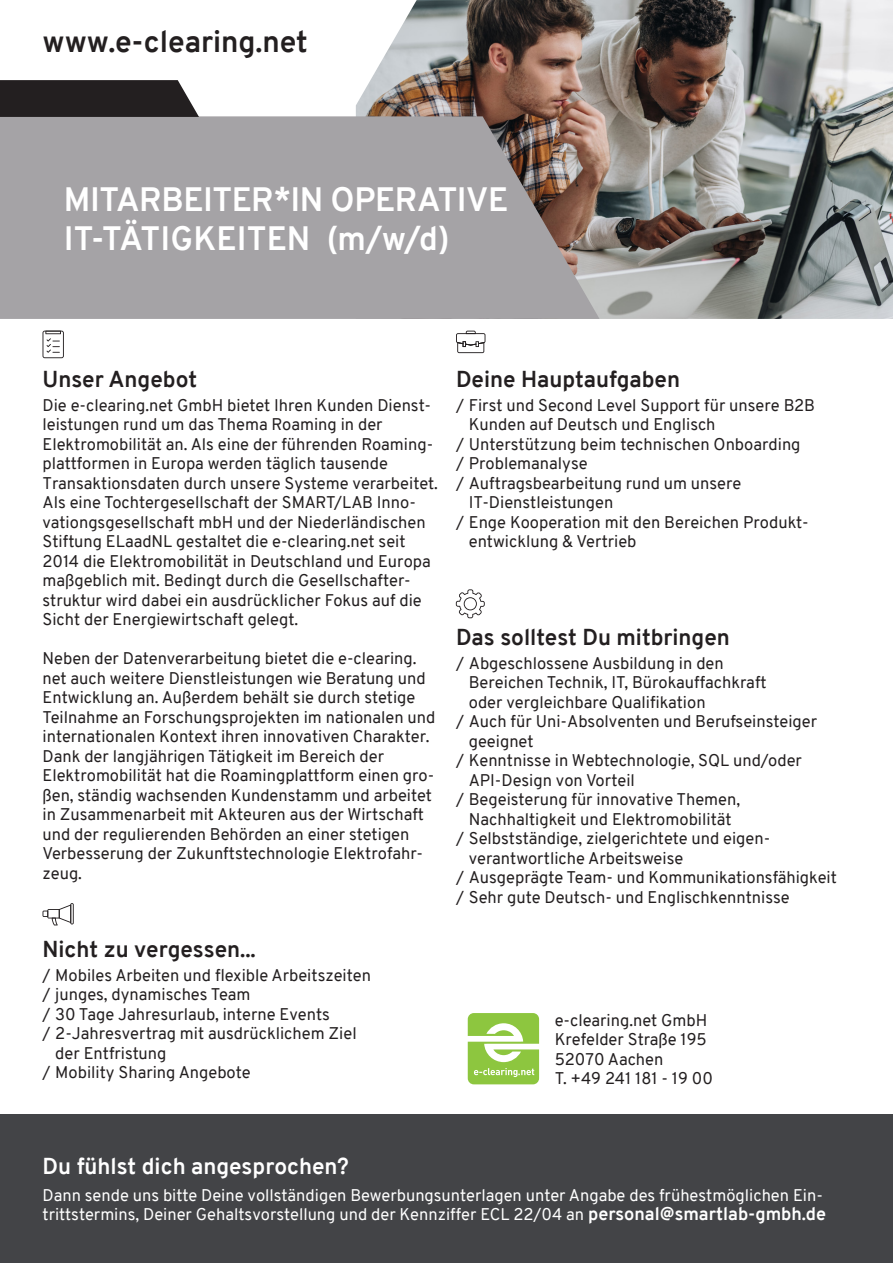
<style>
.page{position:relative;width:893px;height:1263px;background:#fff}
.page>*{position:absolute;margin:0;border:0;box-sizing:border-box;transform-origin:0 0}
.t1{font:700 33px/39px "Overpass";letter-spacing:-.01em;color:#fff}
.t2{font:700 30px "Overpass";color:#231f20}
.t3{font:700 22.5px "Overpass";color:#231f20}
.t4{font:700 22.5px "Overpass";color:#fff}
.t5{font:16.5px/19.5px "Overpass";color:#231f20}
.t6{font:16.5px/19.5px "Overpass";color:#fff}
.s1{font-weight:700;font-size:18px}
</style>
<div class="page">
<img style="left:356px;top:0;width:537px;height:319px">
<div style="left:0;top:1114px;width:893px;height:149px;background:#434447"></div>
<svg style="left:456px;top:589px;width:29px;height:29px"></svg>
<svg style="left:0;top:116px;width:600px;height:203px;background:#a39ea0"></svg>
<svg style="left:0;top:80px;width:199px;height:37px;background:#2f2b2c"></svg>
<svg style="left:468px;top:1013px;width:71px;height:71px"></svg>
<svg style="left:70px;top:903px;width:4px;height:21px"></svg>
<svg style="left:43px;top:904px;width:30px;height:21px"></svg>
<svg style="left:456px;top:331px;width:29px;height:22px"></svg>
<svg style="left:43px;top:331px;width:21px;height:27px"></svg>
<h2 class="t2" style="left:43px;top:20px;width:267px">www.e-clearing.net</h2>
<h1 class="t1" style="left:64px;top:180px;width:446px">MITARBEITER*IN OPERATIVE<br>IT-TÄTIGKEITEN (m/w/d)</h1>
<h3 class="t3" style="left:43px;top:363px;width:156px">Unser Angebot</h3>
<p class="t5" style="left:43px;top:395px;width:397px">Die e-clearing.net GmbH bietet Ihren Kunden Dienst&shy;leistungen rund um das Thema Roaming in der Elektromobilität an. Als eine der führenden Roaming&shy;plattformen in Europa werden täglich tausende Transaktionsdaten durch unsere Systeme verarbeitet.<br>Als eine Tochtergesellschaft der SMART/LAB Inno&shy;vationgsgesellschaft mbH und der Niederländischen Stiftung ELaadNL gestaltet die e-clearing.net seit 2014 die Elektromobilität in Deutschland und Europa maßgeblich mit. Bedingt durch die Gesellschafter&shy;struktur wird dabei ein ausdrücklicher Fokus auf die Sicht der Energiewirtschaft gelegt.</p>
<p class="t5" style="left:43px;top:649px;width:394px">Neben der Datenverarbeitung bietet die e-clearing. net auch weitere Dienstleistungen wie Beratung und Entwicklung an. Außerdem behält sie durch stetige Teilnahme an Forschungsprojekten im nationalen und internationalen Kontext ihren innovativen Charakter.<br>Dank der langjährigen Tätigkeit im Bereich der Elektromobilität hat die Roamingplattform einen gro&shy;ßen, ständig wachsenden Kundenstamm und arbeitet in Zusammenarbeit mit Akteuren aus der Wirtschaft und der regulierenden Behörden an einer stetigen Verbesserung der Zukunftstechnologie Elektrofahr&shy;zeug.</p>
<h3 class="t3" style="left:43px;top:933px;width:215px">Nicht zu vergessen...</h3>
<p class="t5" style="left:43px;top:965px;width:330px">/ Mobiles Arbeiten und flexible Arbeitszeiten</p>
<p class="t5" style="left:43px;top:985px;width:209px">/ junges, dynamisches Team</p>
<p class="t5" style="left:43px;top:1004px;width:289px">/ 30 Tage Jahresurlaub, interne Events</p>
<p class="t5" style="left:43px;top:1024px;width:316px">/ 2-Jahresvertrag mit ausdrücklichem Ziel</p>
<p class="t5" style="left:55px;top:1043px;width:113px">der Entfristung</p>
<p class="t5" style="left:43px;top:1063px;width:210px">/ Mobility Sharing Angebote</p>
<h3 class="t3" style="left:456px;top:363px;width:226px">Deine Hauptaufgaben</h3>
<p class="t5" style="left:456px;top:395px;width:361px">/ First und Second Level Support für unsere B2B</p>
<p class="t5" style="left:469px;top:415px;width:248px">Kunden auf Deutsch und Englisch</p>
<p class="t5" style="left:456px;top:434px;width:346px">/ Unterstützung beim technischen Onboarding</p>
<p class="t5" style="left:456px;top:454px;width:133px">/ Problemanalyse</p>
<p class="t5" style="left:456px;top:473px;width:287px">/ Auftragsbearbeitung rund um unsere</p>
<p class="t5" style="left:469px;top:493px;width:146px">IT-Dienstleistungen</p>
<p class="t5" style="left:456px;top:512px;width:354px">/ Enge Kooperation mit den Bereichen Produkt-</p>
<p class="t5" style="left:469px;top:532px;width:169px">entwicklung &amp; Vertrieb</p>
<h3 class="t3" style="left:456px;top:621px;width:275px">Das solltest Du mitbringen</h3>
<p class="t5" style="left:456px;top:653px;width:269px">/ Abgeschlossene Ausbildung in den</p>
<p class="t5" style="left:469px;top:673px;width:299px">Bereichen Technik, IT, Bürokauffachkraft</p>
<p class="t5" style="left:469px;top:692px;width:238px">oder vergleichbare Qualifikation</p>
<p class="t5" style="left:456px;top:712px;width:363px">/ Auch für Uni-Absolventen und Berufseinsteiger</p>
<p class="t5" style="left:469px;top:731px;width:66px">geeignet</p>
<p class="t5" style="left:456px;top:751px;width:347px">/ Kenntnisse in Webtechnologie, SQL und/oder</p>
<p class="t5" style="left:469px;top:770px;width:168px">API-Design von Vorteil</p>
<p class="t5" style="left:456px;top:790px;width:285px">/ Begeisterung für innovative Themen,</p>
<p class="t5" style="left:469px;top:809px;width:264px">Nachhaltigkeit und Elektromobilität</p>
<p class="t5" style="left:456px;top:829px;width:316px">/ Selbstständige, zielgerichtete und eigen-</p>
<p class="t5" style="left:469px;top:848px;width:216px">verantwortliche Arbeitsweise</p>
<p class="t5" style="left:456px;top:868px;width:382px">/ Ausgeprägte Team- und Kommunikationsfähigkeit</p>
<p class="t5" style="left:456px;top:887px;width:335px">/ Sehr gute Deutsch- und Englischkenntnisse</p>
<p class="t5" style="left:555px;top:1010px;width:160px">e-clearing.net GmbH<br>Krefelder Straße 195<br>52070 Aachen<br>T. +49 241 181 - 19 00</p>
<h3 class="t4" style="left:43px;top:1150px;width:308px">Du fühlst dich angesprochen?</h3>
<p class="t6" style="left:43px;top:1185px;width:785px">Dann sende uns bitte Deine vollständigen Bewerbungsunterlagen unter Angabe des frühestmöglichen Ein&shy;trittstermins, Deiner Gehaltsvorstellung und der Kennziffer ECL 22/04 an <span class="s1">personal@smartlab-gmbh.de</span></p>
</div>
